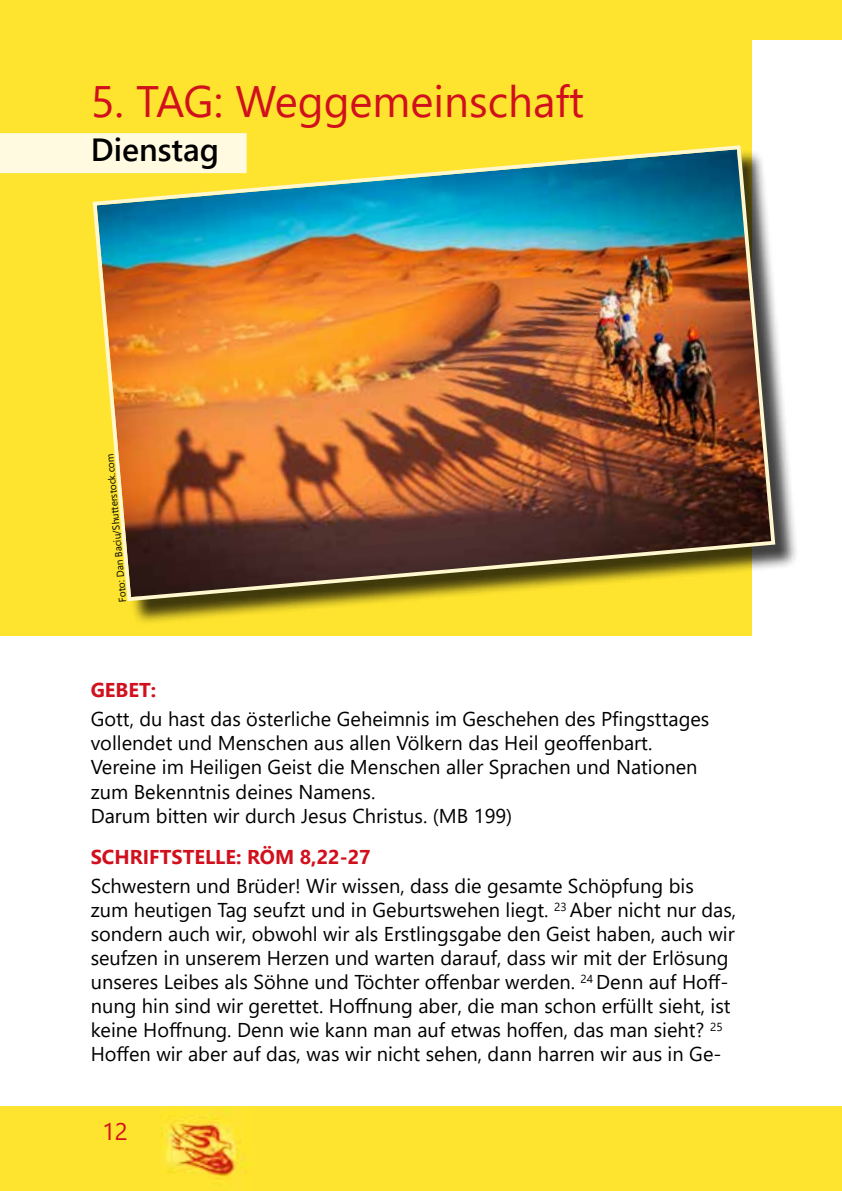
<style>
.page{position:relative;width:842px;height:1191px;background:#fff}
.page>*{position:absolute;margin:0;border:0;box-sizing:border-box;transform-origin:0 0}
.t1{font:44px "Segoe UI";color:#d1101d}
.t2{font:600 32px "Segoe UI";color:#000}
.t3{font:24px "Segoe UI";color:#d1101d}
.t4{font:20px/24px "Segoe UI";color:#000}
.t5{font:700 20px "Segoe UI";color:#d1101d}
.t6{font:10px "Segoe UI";color:#000}
</style>
<div class="page">
<div style="left:0;top:1106px;width:842px;height:85px;background:#fee42e"></div>
<img style="left:162px;top:1116px;width:87px;height:63px">
<div style="left:0;top:0;width:842px;height:40px;background:#fee42e"></div>
<div style="left:0;top:0;width:751px;height:635px;background:#fee42e"></div>
<div style="left:96px;top:149px;width:704px;height:477px;background:#000;opacity:.75"></div>
<img style="left:91px;top:143px;width:686px;height:460px">
<div style="left:0;top:133px;width:247px;height:40px;background:#fffae0"></div>
<h1 class="t1" style="left:91px;top:60px;width:495px">5. TAG: Weggemeinschaft</h1>
<h2 class="t2" style="left:91px;top:120px;width:130px">Dienstag</h2>
<p class="t6" style="left:113px;top:603px;width:151px;rotate:-95deg">Foto: Dan Baciu/Shutterstock.com</p>
<p class="t5" style="left:91px;top:671px;width:67px">GEBET:</p>
<p class="t4" style="left:91px;top:705px;width:620px">Gott, du hast das österliche Geheimnis im Geschehen des Pfingsttages vollendet und Menschen aus allen Völkern das Heil geoffenbart.<br>Vereine im Heiligen Geist die Menschen aller Sprachen und Nationen zum Bekenntnis deines Namens.<br>Darum bitten wir durch Jesus Christus. (MB 199)</p>
<p class="t5" style="left:91px;top:837px;width:282px">SCHRIFTSTELLE: RÖM 8,22-27</p>
<p class="t4" style="left:91px;top:872px;width:647px">Schwestern und Brüder! Wir wissen, dass die gesamte Schöpfung bis zum heutigen Tag seufzt und in Geburtswehen liegt. <sup>23</sup> Aber nicht nur das, sondern auch wir, obwohl wir als Erstlingsgabe den Geist haben, auch wir seufzen in unserem Herzen und warten darauf, dass wir mit der Erlösung unseres Leibes als Söhne und Töchter offenbar werden. <sup>24</sup> Denn auf Hoff&shy;nung hin sind wir gerettet. Hoffnung aber, die man schon erfüllt sieht, ist keine Hoffnung. Denn wie kann man auf etwas hoffen, das man sieht? <sup>25<br></sup>Hoffen wir aber auf das, was wir nicht sehen, dann harren wir aus in Ge-</p>
<p class="t3" style="left:102px;top:1109px;width:27px">12</p>
</div>
